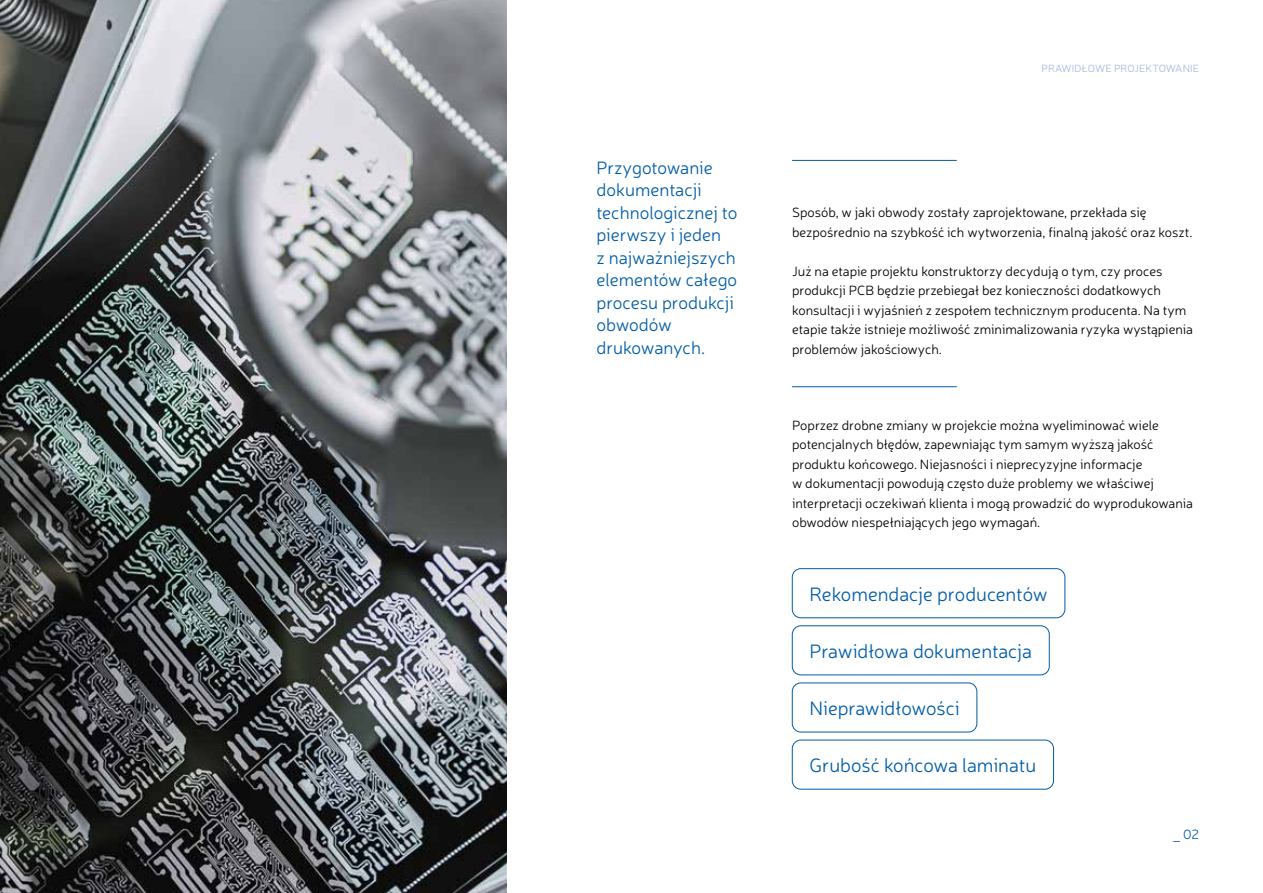
<style>
.page{position:relative;width:1263px;height:893px;background:#fff}
.page>*{position:absolute;margin:0;border:0;box-sizing:border-box;transform-origin:0 0}
.t1{font:300 19.5px "Neris";color:#005da9}
.t2{font:300 18px/22.5px "Neris";color:#005da9}
.t3{font:300 13.5px/19.5px "Neris";color:#000}
.t4{font:300 13.5px "Neris";color:#005da9}
.t5{font:300 10.5px "Neris";letter-spacing:.01em;color:#a5b7df}
</style>
<div class="page">
<img style="left:0;top:0;width:506px;height:893px">
<div style="left:792px;top:568px;width:273px;height:50px;border:1px solid #005da9;border-radius:9px"></div>
<div style="left:792px;top:683px;width:185px;height:49px;border:1px solid #005da9;border-radius:9px"></div>
<div style="left:792px;top:740px;width:262px;height:49px;border:1px solid #005da9;border-radius:9px"></div>
<div style="left:792px;top:626px;width:257px;height:49px;border:1px solid #005da9;border-radius:9px"></div>
<hr style="left:792px;top:386px;width:165px;height:1px;background:#005da9">
<hr style="left:792px;top:160px;width:165px;height:1px;background:#005da9">
<h2 class="t2" style="left:596px;top:156px;width:142px">Przygotowanie dokumentacji technologicznej to pierwszy i jeden<br>z najważniejszych elementów całego procesu produkcji obwodów drukowanych.</h2>
<p class="t5" style="left:1041px;top:61px;width:159px">PRAWIDŁOWE PROJEKTOWANIE</p>
<p class="t3" style="left:792px;top:202px;width:402px">Sposób, w jaki obwody zostały zaprojektowane, przekłada się bezpośrednio na szybkość ich wytworzenia, finalną jakość oraz koszt.</p>
<p class="t3" style="left:792px;top:261px;width:402px">Już na etapie projektu konstruktorzy decydują o tym, czy proces produkcji PCB będzie przebiegał bez konieczności dodatkowych konsultacji i wyjaśnień z zespołem technicznym producenta. Na tym etapie także istnieje możliwość zminimalizowania ryzyka wystąpienia problemów jakościowych.</p>
<p class="t3" style="left:792px;top:415px;width:402px">Poprzez drobne zmiany w projekcie można wyeliminować wiele potencjalnych błędów, zapewniając tym samym wyższą jakość produktu końcowego. Niejasności i nieprecyzyjne informacje<br>w dokumentacji powodują często duże problemy we właściwej interpretacji oczekiwań klienta i mogą prowadzić do wyprodukowania obwodów niespełniających jego wymagań.</p>
<h1 class="t1" style="left:809px;top:581px;width:240px">Rekomendacje producentów</h1>
<h1 class="t1" style="left:809px;top:638px;width:224px">Prawidłowa dokumentacja</h1>
<h1 class="t1" style="left:809px;top:696px;width:152px">Nieprawidłowości</h1>
<h1 class="t1" style="left:809px;top:753px;width:228px">Grubość końcowa laminatu</h1>
<p class="t4" style="left:1173px;top:826px;width:27px">_ 02</p>
</div>
